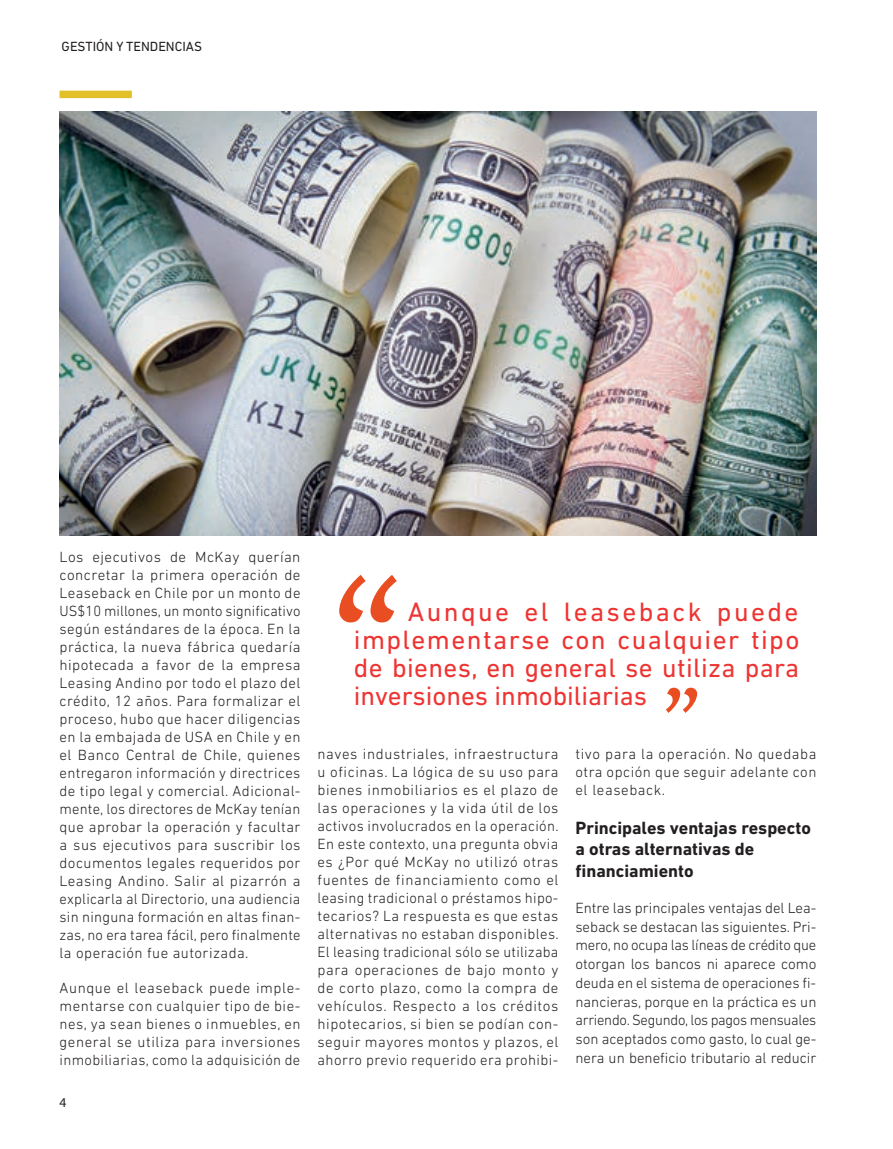
<style>
.page{position:relative;width:893px;height:1149px;background:#fff}
.page>*{position:absolute;margin:0;border:0;box-sizing:border-box;transform-origin:0 0}
.t1{font:201.75px "Scala";color:#e94e23}
.t2{font:106.65px "Scala";color:#e94e23}
.t3{font:27px/27.9px "DIN Next LT Pro";letter-spacing:.015em;color:#ee3432;text-align:justify}
.t4{font:700 18px/21.6px "DIN Next LT Pro";color:#231f20}
.t5{font:300 15px/18px "DIN Next LT Pro";letter-spacing:.03em;color:#231f20;text-align:justify}
.t6{font:13.5px "DIN Next LT Pro";color:#231f20}
.t7{font:13.5px "Myriad Pro";color:#231f20}
</style>
<div class="page">
<img style="left:60px;top:112px;width:756px;height:424px">
<div style="left:60px;top:91px;width:72px;height:7px;background:#e4c028"></div>
<p class="t6" style="left:62px;top:38px;width:142px">GESTIÓN Y TENDENCIAS</p>
<p class="t5" style="left:60px;top:547px;width:243px">Los ejecutivos de McKay querían concretar la primera operación de Leaseback en Chile por un monto de US$10 millones, un monto significativo según estándares de la época. En la práctica, la nueva fábrica quedaría hipotecada a favor de la empresa Leasing Andino por todo el plazo del crédito, 12 años. Para formalizar el proceso, hubo que hacer diligencias en la embajada de USA en Chile y en el Banco Central de Chile, quienes entregaron información y directrices de tipo legal y comercial. Adicional&shy;mente, los directores de McKay tenían que aprobar la operación y facultar a sus ejecutivos para suscribir los documentos legales requeridos por Leasing Andino. Salir al pizarrón a explicarla al Directorio, una audiencia sin ninguna formación en altas finan&shy;zas, no era tarea fácil, pero finalmente la operación fue autorizada.</p>
<p class="t5" style="left:60px;top:978px;width:243px">Aunque el leaseback puede imple&shy;mentarse con cualquier tipo de bie&shy;nes, ya sean bienes o inmuebles, en general se utiliza para inversiones inmobiliarias, como la adquisición de</p>
<p class="t7" style="left:60px;top:1093px;width:8px">4</p>
<h1 class="t1" style="left:327px;top:534px;width:82px">“</h1>
<h3 class="t3" style="left:354px;top:597px;width:447px;text-indent:54px">Aunque el leaseback puede implementarse con cualquier tipo de bienes, en general se utiliza para</h3>
<h3 class="t3" style="left:354px;top:681px;width:295px">inversiones inmobiliarias</h3>
<h2 class="t2" style="left:660px;top:605px;width:45px">„</h2>
<p class="t5" style="left:317px;top:744px;width:243px">naves industriales, infraestructura u oficinas. La lógica de su uso para bienes inmobiliarios es el plazo de las operaciones y la vida útil de los activos involucrados en la operación.<br>En este contexto, una pregunta obvia es ¿Por qué McKay no utilizó otras fuentes de financiamiento como el leasing tradicional o préstamos hipo&shy;tecarios? La respuesta es que estas alternativas no estaban disponibles.<br>El leasing tradicional sólo se utilizaba para operaciones de bajo monto y de corto plazo, como la compra de vehículos. Respecto a los créditos hipotecarios, si bien se podían con&shy;seguir mayores montos y plazos, el ahorro previo requerido era prohibi-</p>
<p class="t5" style="left:575px;top:744px;width:242px">tivo para la operación. No quedaba otra opción que seguir adelante con el leaseback.</p>
<p class="t4" style="left:575px;top:816px;width:237px">Principales ventajas respecto a otras alternativas de financiamiento</p>
<p class="t5" style="left:575px;top:897px;width:242px;line-height:18.8px">Entre las principales ventajas del Lea&shy;seback se destacan las siguientes. Pri&shy;mero, no ocupa las líneas de crédito que otorgan los bancos ni aparece como deuda en el sistema de operaciones fi&shy;nancieras, porque en la práctica es un arriendo. Segundo, los pagos mensuales son aceptados como gasto, lo cual ge&shy;nera un beneficio tributario al reducir</p>
</div>
